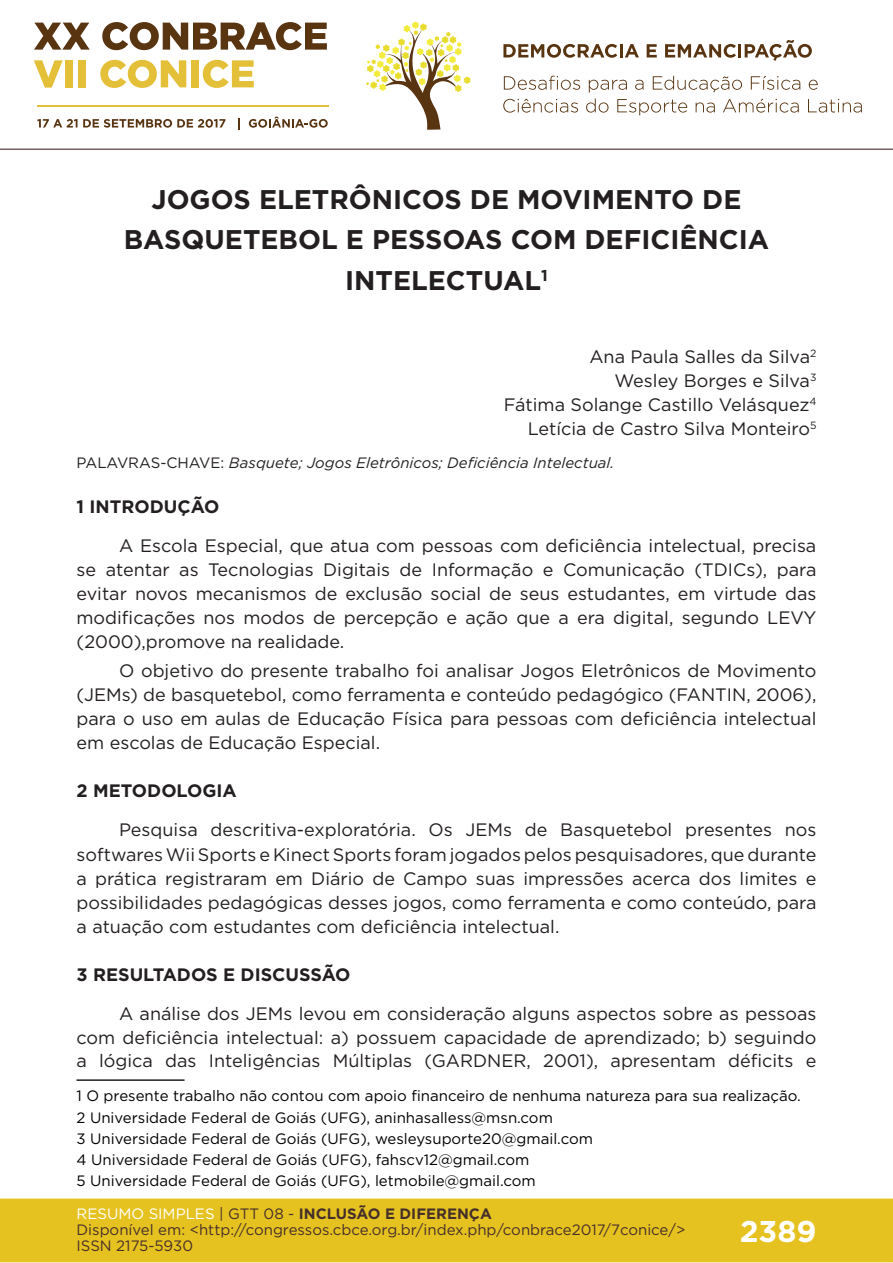
<style>
.page{position:relative;width:893px;height:1263px;background:#fff}
.page>*{position:absolute;margin:0;border:0;box-sizing:border-box;transform-origin:0 0}
.t1{font:700 30px "Gotham";color:#fff}
.t2{font:700 27px/40.7px "Gotham";color:#231f20;text-align:center}
.t3{font:18px/24.2px "Gotham";color:#231f20;text-align:justify}
.t4{font:700 18px "Gotham";color:#231f20}
.t5{font:15px/21.3px "Gotham";color:#000001}
.t6{font:15px/16px "Gotham";color:#462f2a}
.t7{font:italic 15px "Gotham";color:#231f20}
.s1{font-style:normal}
.s2{color:#fff}
.s3{color:#442f2a}
.s4{font-weight:700;color:#442f2a}
</style>
<div class="page">
<div style="left:0;top:1198px;width:893px;height:64px;background:#e6c221;border:2px solid #e6c221"></div>
<svg style="left:34px;top:23px;width:56px;height:27px"></svg>
<svg style="left:102px;top:22px;width:225px;height:28px"></svg>
<svg style="left:34px;top:60px;width:29px;height:28px"></svg>
<div style="left:65px;top:60px;width:8px;height:27px;background:#e3c038"></div>
<div style="left:78px;top:60px;width:8px;height:27px;background:#e3c038"></div>
<svg style="left:100px;top:60px;width:86px;height:28px"></svg>
<div style="left:191px;top:60px;width:8px;height:27px;background:#e3c038"></div>
<svg style="left:203px;top:60px;width:51px;height:28px"></svg>
<svg style="left:37px;top:119px;width:188px;height:9px"></svg>
<svg style="left:238px;top:118px;width:2px;height:11px"></svg>
<svg style="left:249px;top:117px;width:79px;height:11px"></svg>
<hr style="left:37px;top:105px;width:291px;height:2px;background:#e3c038">
<svg style="left:366px;top:21px;width:105px;height:109px"></svg>
<svg style="left:503px;top:44px;width:136px;height:14px"></svg>
<svg style="left:647px;top:44px;width:10px;height:13px"></svg>
<svg style="left:665px;top:40px;width:147px;height:21px"></svg>
<svg style="left:504px;top:76px;width:76px;height:14px"></svg>
<svg style="left:809px;top:80px;width:9px;height:10px"></svg>
<svg style="left:503px;top:99px;width:75px;height:14px"></svg>
<svg style="left:586px;top:76px;width:214px;height:39px"></svg>
<svg style="left:808px;top:99px;width:54px;height:14px"></svg>
<hr style="left:0;top:149px;width:893px;height:1px;background:#442f2a">
<hr style="left:77px;top:1079px;width:108px;height:2px;background:#231f20">
<h2 class="t2" style="left:124px;top:179px;width:647px">JOGOS ELETRÔNICOS DE MOVIMENTO DE<br>BASQUETEBOL E PESSOAS COM DEFICIÊNCIA<br>INTELECTUAL<sup>1</sup></h2>
<p class="t3" style="left:504px;top:344px;width:314px;text-align:right">Ana Paula Salles da Silva<sup>2<br></sup>Wesley Borges e Silva<sup>3<br></sup>Fátima Solange Castillo Velásquez<sup>4<br></sup>Letícia de Castro Silva Monteiro<sup>5</sup></p>
<p class="t7" style="left:77px;top:453px;width:539px"><span class="s1">PALAVRAS-CHAVE:</span> Basquete; Jogos Eletrônicos; Deficiência Intelectual.</p>
<p class="t4" style="left:77px;top:494px;width:144px">1 INTRODUÇÃO</p>
<p class="t3" style="left:77px;top:533px;width:741px;text-indent:43px">A Escola Especial, que atua com pessoas com deficiência intelectual, precisa se atentar as Tecnologias Digitais de Informação e Comunicação (TDICs), para evitar novos mecanismos de exclusão social de seus estudantes, em virtude das modificações nos modos de percepção e ação que a era digital, segundo LEVY (2000),promove na realidade.</p>
<p class="t3" style="left:77px;top:658px;width:741px;text-indent:43px">O objetivo do presente trabalho foi analisar Jogos Eletrônicos de Movimento (JEMs) de basquetebol, como ferramenta e conteúdo pedagógico (FANTIN, 2006), para o uso em aulas de Educação Física para pessoas com deficiência intelectual em escolas de Educação Especial.</p>
<p class="t4" style="left:77px;top:779px;width:162px">2 METODOLOGIA</p>
<p class="t3" style="left:77px;top:817px;width:741px;text-indent:43px">Pesquisa descritiva-exploratória. Os JEMs de Basquetebol presentes nos softwares Wii Sports e Kinect Sports foram jogados pelos pesquisadores, que durante a prática registraram em Diário de Campo suas impressões acerca dos limites e possibilidades pedagógicas desses jogos, como ferramenta e como conteúdo, para a atuação com estudantes com deficiência intelectual.</p>
<p class="t4" style="left:77px;top:963px;width:275px">3 RESULTADOS E DISCUSSÃO</p>
<p class="t3" style="left:77px;top:1001px;width:741px;line-height:23.7px;text-indent:43px">A análise dos JEMs levou em consideração alguns aspectos sobre as pessoas com deficiência intelectual: a) possuem capacidade de aprendizado; b) seguindo a lógica das Inteligências Múltiplas (GARDNER, 2001), apresentam déficits e</p>
<p class="t5" style="left:77px;top:1085px;width:726px">1 O presente trabalho não contou com apoio financeiro de nenhuma natureza para sua realização.<br>2 Universidade Federal de Goiás (UFG), aninhasalless@msn.com<br>3 Universidade Federal de Goiás (UFG), wesleysuporte20@gmail.com<br>4 Universidade Federal de Goiás (UFG), fahscv12@gmail.com<br>5 Universidade Federal de Goiás (UFG), letmobile@gmail.com</p>
<p class="t6" style="left:77px;top:1205px;width:610px"><span class="s2">RESUMO SIMPLES</span> <span class="s3">| GTT 08 -</span> <span class="s4">INCLUSÃO E DIFERENÇA<br></span>Disponível em: &lt;http://congressos.cbce.org.br/index.php/conbrace2017/7conice/&gt;<br>ISSN 2175-5930</p>
<h1 class="t1" style="left:740px;top:1212px;width:78px">2389</h1>
</div>
